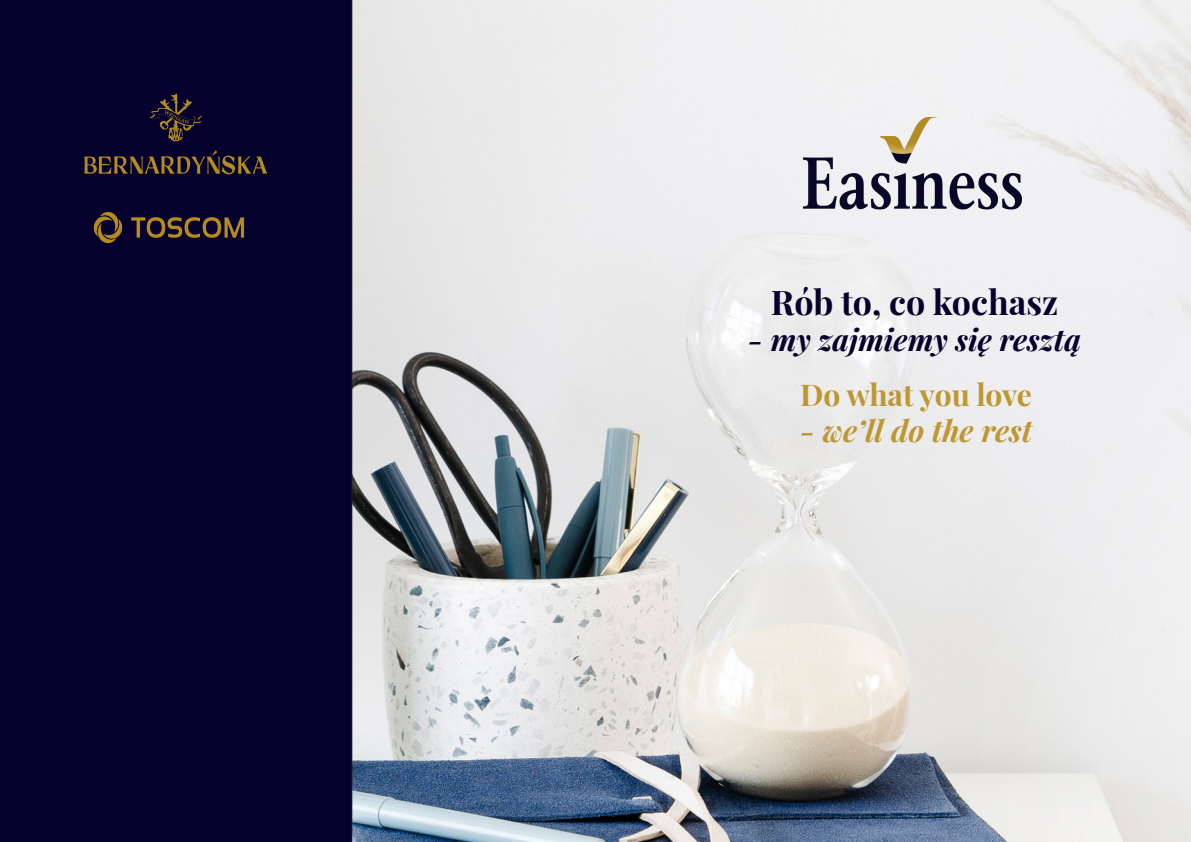
<style>
.page{position:relative;width:1191px;height:842px;background:#fff}
.page>*{position:absolute;margin:0;border:0;box-sizing:border-box;transform-origin:0 0}
.t1{font:700 34px "Playfair Display";color:#06002c}
.t2{font:italic 700 30px "Playfair Display";color:#06002c}
.t3{font:italic 700 30px "Playfair Display";color:#be9732}
.t4{font:700 30px "Playfair Display";letter-spacing:-.01em;color:#be9732}
</style>
<div class="page">
<img style="left:352px;top:0;width:839px;height:842px">
<img style="left:803px;top:118px;width:218px;height:92px">
<div style="left:0;top:0;width:352px;height:842px;background:#06002c"></div>
<svg style="left:93px;top:211px;width:151px;height:33px;background:#362627"></svg>
<svg style="left:84px;top:150px;width:183px;height:35px;background:#271a29"></svg>
<svg style="left:149px;top:94px;width:53px;height:47px;background:#261a29"></svg>
<p class="t1" style="left:771px;top:276px;width:289px">Rób to, co kochasz</p>
<p class="t2" style="left:748px;top:316px;width:335px">- my zajmiemy się resztą</p>
<p class="t4" style="left:800px;top:371px;width:233px">Do what you love</p>
<p class="t3" style="left:800px;top:406px;width:234px">- we’ll do the rest</p>
</div>
